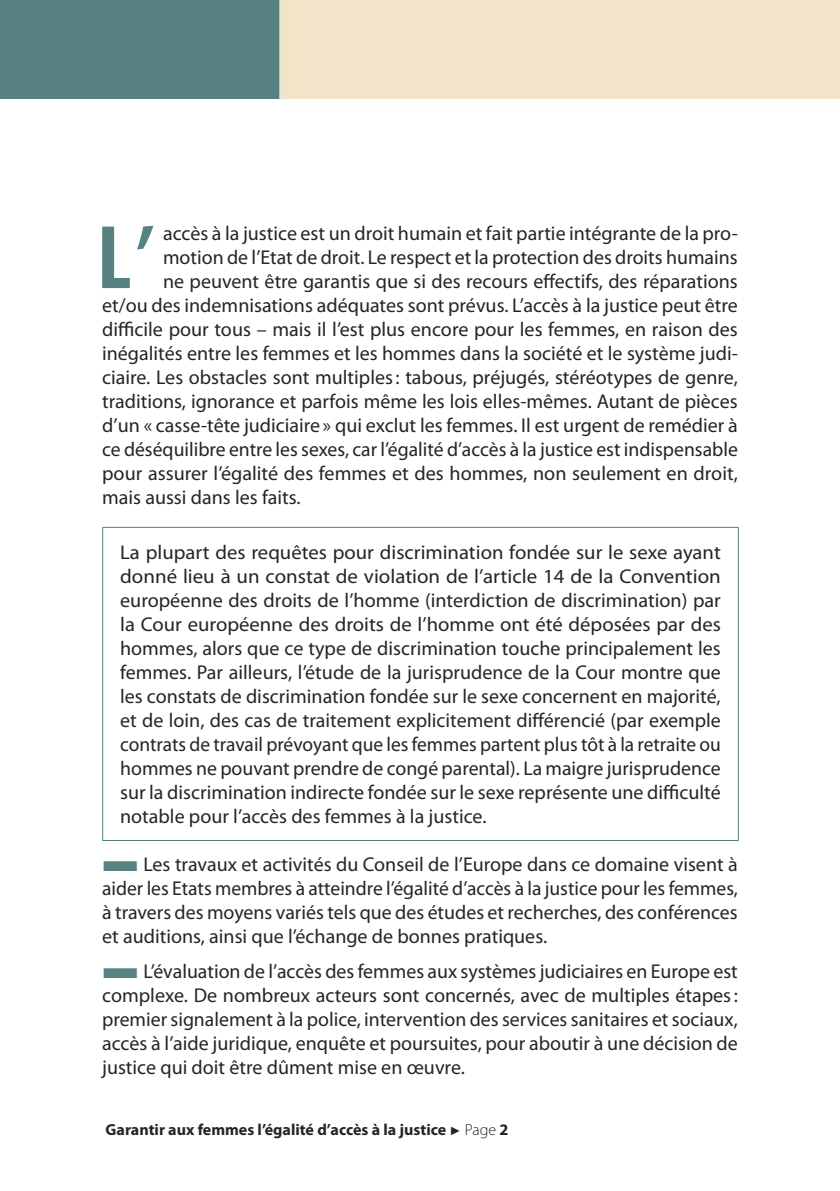
<style>
.page{position:relative;width:840px;height:1191px;background:#fff}
.page>*{position:absolute;margin:0;border:0;box-sizing:border-box;transform-origin:0 0}
.t1{font:700 condensed 91.2px "Myriad Pro";color:#578281}
.t2{font:20px/24px "Myriad Pro";color:#272425;text-align:justify}
.t3{font:700 16px "Myriad Pro";color:#272425}
.s1{color:#578281}
.s2{font-family:"Arial";font-weight:400;font-size:12px}
.s3{font-weight:300}
</style>
<div class="page">
<hr style="left:102px;top:527px;width:636px;height:1px;background:#578281">
<hr style="left:102px;top:528px;width:1px;height:312px;background:#578281">
<hr style="left:737px;top:528px;width:1px;height:312px;background:#578281">
<hr style="left:102px;top:840px;width:636px;height:1px;background:#578281">
<div style="left:0;top:0;width:279px;height:99px;background:#578281"></div>
<h1 class="t1" style="left:97px;top:203px;width:59px">L’</h1>
<p class="t2" style="left:163px;top:223px;width:576px">accès à la justice est un droit humain et fait partie intégrante de la pro-</p>
<p class="t2" style="left:163px;top:247px;width:576px">motion de l’Etat de droit. Le respect et la protection des droits humains</p>
<p class="t2" style="left:163px;top:271px;width:576px">ne peuvent être garantis que si des recours effectifs, des réparations</p>
<p class="t2" style="left:102px;top:295px;width:637px">et/ou des indemnisations adéquates sont prévus. L’accès à la justice peut être</p>
<p class="t2" style="left:102px;top:319px;width:637px">difficile pour tous – mais il l’est plus encore pour les femmes, en raison des</p>
<p class="t2" style="left:102px;top:343px;width:637px">inégalités entre les femmes et les hommes dans la société et le système judi-</p>
<p class="t2" style="left:102px;top:367px;width:636px">ciaire. Les obstacles sont multiples: tabous, préjugés, stéréotypes de genre,</p>
<p class="t2" style="left:102px;top:391px;width:636px">traditions, ignorance et parfois même les lois elles-mêmes. Autant de pièces</p>
<p class="t2" style="left:102px;top:415px;width:636px">d’un « casse-tête judiciaire » qui exclut les femmes. Il est urgent de remédier à</p>
<p class="t2" style="left:102px;top:439px;width:637px">ce déséquilibre entre les sexes, car l’égalité d’accès à la justice est indispensable</p>
<p class="t2" style="left:102px;top:463px;width:636px">pour assurer l’égalité des femmes et des hommes, non seulement en droit,</p>
<p class="t2" style="left:102px;top:487px;width:200px">mais aussi dans les faits.</p>
<p class="t2" style="left:120px;top:542px;width:602px">La plupart des requêtes pour discrimination fondée sur le sexe ayant donné lieu à un constat de violation de l’article 14 de la Convention européenne des droits de l’homme (interdiction de discrimination) par la Cour européenne des droits de l’homme ont été déposées par des hommes, alors que ce type de discrimination touche principalement les femmes. Par ailleurs, l’étude de la jurisprudence de la Cour montre que les constats de discrimination fondée sur le sexe concernent en majorité, et de loin, des cas de traitement explicitement différencié (par exemple contrats de travail prévoyant que les femmes partent plus tôt à la retraite ou hommes ne pouvant prendre de congé parental). La maigre jurisprudence sur la discrimination indirecte fondée sur le sexe représente une difficulté notable pour l’accès des femmes à la justice.</p>
<p class="t2" style="left:102px;top:853px;width:637px"><span class="s1">■</span>Les travaux et activités du Conseil de l’Europe dans ce domaine visent à aider les Etats membres à atteindre l’égalité d’accès à la justice pour les femmes, à travers des moyens variés tels que des études et recherches, des conférences et auditions, ainsi que l’échange de bonnes pratiques.</p>
<p class="t2" style="left:102px;top:961px;width:636px"><span class="s1">■</span>L’évaluation de l’accès des femmes aux systèmes judiciaires en Europe est complexe. De nombreux acteurs sont concernés, avec de multiples étapes: premier signalement à la police, intervention des services sanitaires et sociaux, accès à l’aide juridique, enquête et poursuites, pour aboutir à une décision de justice qui doit être dûment mise en œuvre.</p>
<p class="t3" style="left:105px;top:1123px;width:404px">Garantir aux femmes l’égalité d’accès à la justice <span class="s2">►</span> <span class="s3">Page</span> 2</p>
</div>
